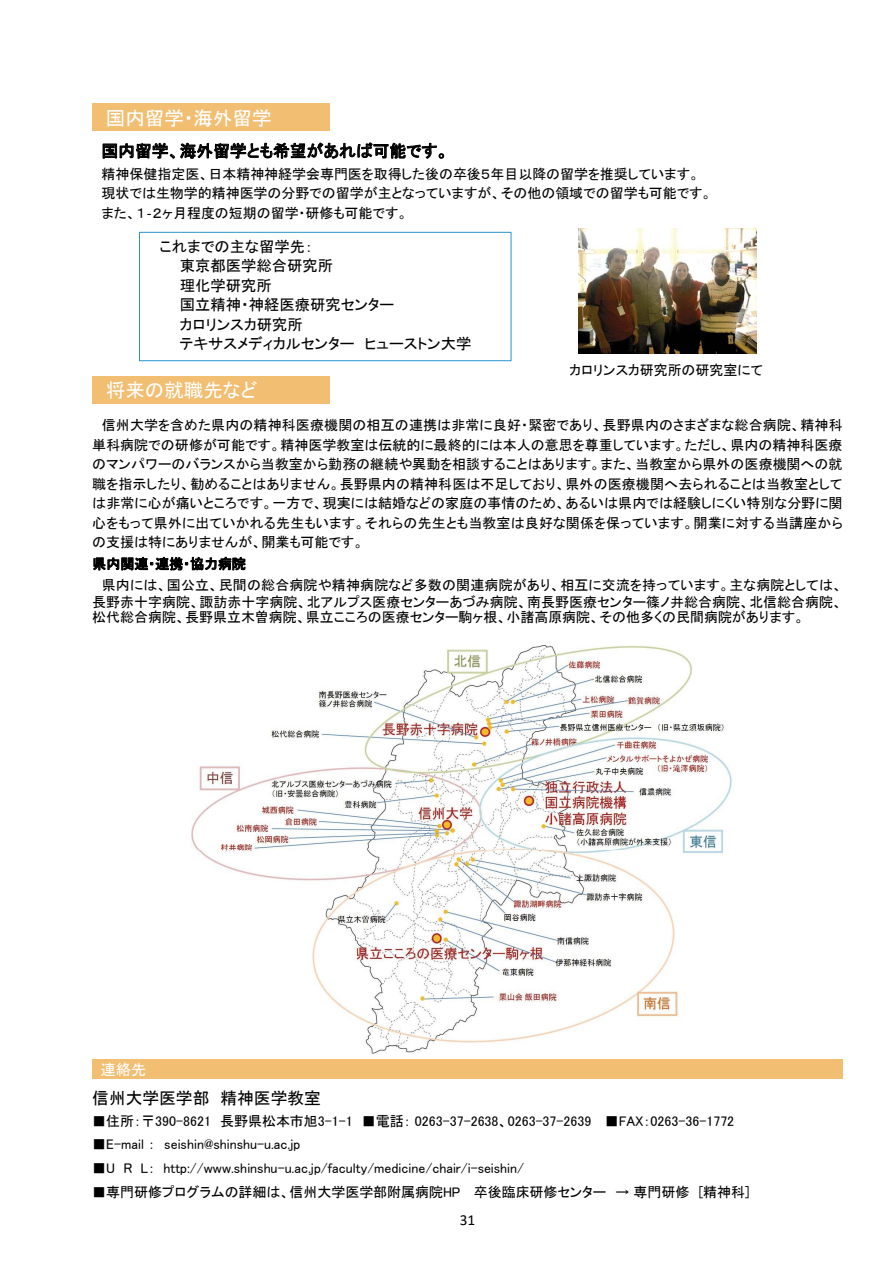
<style>
.page{position:relative;width:893px;height:1263px;background:#fff}
.page>*{position:absolute;margin:0;border:0;box-sizing:border-box;transform-origin:0 0}
.t1{font:19.5px "MS P Gothic";color:#fff}
.t2{font:16.8px "MS P Gothic";color:#000}
.t3{font:15.3px/19.5px "MS P Gothic";color:#000}
.t4{font:15.3px "MS P Gothic";color:#fff}
.t5{font:15.3px "Calibri";color:#000}
.t6{font:13.95px/19.5px "MS P Gothic";color:#000}
</style>
<div class="page">
<img style="left:192px;top:646px;width:540px;height:408px">
<img style="left:578px;top:229px;width:178px;height:124px">
<div style="left:92px;top:103px;width:237px;height:28px;background:#f1be72"></div>
<div style="left:92px;top:376px;width:237px;height:27px;background:#f1be72"></div>
<div style="left:92px;top:1059px;width:751px;height:20px;background:#f1be72"></div>
<div style="left:139px;top:232px;width:372px;height:129px;border:1px solid #2695ca"></div>
<h1 class="t1" style="left:106px;top:108px;width:167px">国内留学・海外留学</h1>
<p class="t2" style="left:101px;top:142px;width:349px">国内留学、海外留学とも希望があれば可能です。</p>
<p class="t6" style="left:101px;top:164px;width:612px">精神保健指定医、日本精神神経学会専門医を取得した後の卒後５年目以降の留学を推奨しています。現状では生物学的精神医学の分野での留学が主となっていますが、その他の領域での留学も可能です。また、１‐２ヶ月程度の短期の留学・研修も可能です。</p>
<p class="t3" style="left:180px;top:237px;width:293px;text-indent:-20px">これまでの主な留学先：<br>東京都医学総合研究所<br>理化学研究所<br>国立精神・神経医療研究センター<br>カロリンスカ研究所<br>テキサスメディカルセンター ヒューストン大学</p>
<h1 class="t1" style="left:106px;top:381px;width:153px">将来の就職先など</h1>
<p class="t6" style="left:570px;top:360px;width:195px">カロリンスカ研究所の研究室にて</p>
<p class="t6" style="left:92px;top:415px;width:752px;text-align:justify;text-indent:9px">信州大学を含めた県内の精神科医療機関の相互の連携は非常に良好・緊密であり、長野県内のさまざまな総合病院、精神科単科病院での研修が可能です。精神医学教室は伝統的に最終的には本人の意思を尊重しています。ただし、県内の精神科医療のマンパワーのバランスから当教室から勤務の継続や異動を相談することはあります。また、当教室から県外の医療機関への就職を指示したり、勧めることはありません。長野県内の精神科医は不足しており、県外の医療機関へ去られることは当教室としては非常に心が痛いところです。一方で、現実には結婚などの家庭の事情のため、あるいは県内では経験しにくい特別な分野に関心をもって県外に出ていかれる先生もいます。それらの先生とも当教室は良好な関係を保っています。開業に対する当講座からの支援は特にありませんが、開業も可能です。</p>
<p class="t6" style="left:102px;top:553px;width:742px;line-height:21.1px;text-indent:-9px">県内関連・連携・協力病院<br>県内には、国公立、民間の総合病院や精神病院など多数の関連病院があり、相互に交流を持っています。主な病院としては、</p>
<p class="t6" style="left:92px;top:594px;width:752px;line-height:15.8px">長野赤十字病院、諏訪赤十字病院、北アルプス医療センターあづみ病院、南長野医療センター篠ノ井総合病院、北信総合病院、松代総合病院、長野県立木曽病院、県立こころの医療センター駒ヶ根、小諸高原病院、その他多くの民間病院があります。</p>
<p class="t4" style="left:100px;top:1062px;width:47px">連絡先</p>
<p class="t2" style="left:92px;top:1089px;width:230px">信州大学医学部 精神医学教室</p>
<p class="t6" style="left:92px;top:1111px;width:643px">■住所：〒390-8621 長野県松本市旭3-1-1 ■電話： 0263-37-2638、0263-37-2639 ■FAX：0263-36-1772</p>
<p class="t6" style="left:92px;top:1135px;width:210px">■E-mail ： seishin@shinshu-u.ac.jp</p>
<p class="t6" style="left:92px;top:1158px;width:433px">■U R L： http://www.shinshu-u.ac.jp/faculty/medicine/chair/i-seishin/</p>
<p class="t6" style="left:92px;top:1182px;width:659px">■専門研修プログラムの詳細は、信州大学医学部附属病院HP 卒後臨床研修センター → 専門研修 [精神科]</p>
<p class="t5" style="left:460px;top:1209px;width:17px">31</p>
</div>
